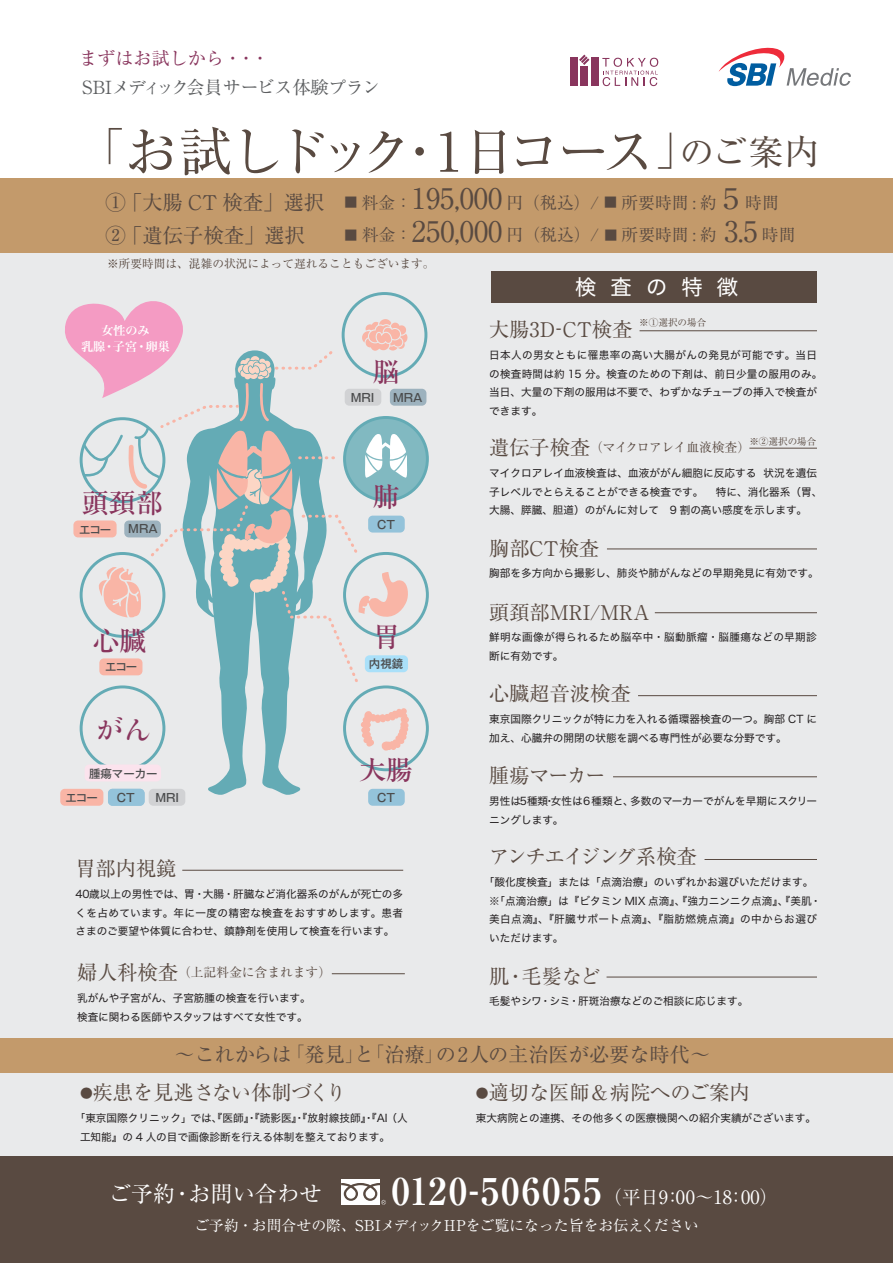
<style>
.page{position:relative;width:893px;height:1263px;background:#fff}
.page>*{position:absolute;margin:0;border:0;box-sizing:border-box;transform-origin:0 0}
.t1{font:53.7px "Ryumin Pro";letter-spacing:-.16em;color:#594a41}
.t2{font:28.35px "Ryumin Std Medium KO";color:#89355d}
.t3{font:500 27px "Ryumin Pro";color:#89355d}
.t4{font:22.2px "Ryumin Pro";color:#fff}
.t5{font:21.3px "Hiragino Sans W4";color:#fff}
.t6{font:20.25px "Ryumin Pro";color:#594a41}
.t7{font:20.25px "Ryumin Pro";letter-spacing:-.06em;color:#594a41}
.t8{font:18.45px "Ryumin Pro";color:#fff}
.t9{font:18px "Ryumin Pro";letter-spacing:-.01em;color:#5d5f61}
.t10{font:18px "Ryumin Pro";color:#89355d}
.t11{font:16.8px "Ryumin Pro";color:#594a41}
.t12{font:14.85px "Ryumin Pro";color:#fff}
.t13{font:12.75px "Ryumin Pro";letter-spacing:-.04em;color:#594a41}
.t14{font:12.75px "Ryumin Pro";color:#594a41}
.t15{font:12.15px/16px "Hira Min Pro N W6";color:#fff;text-align:center}
.t16{font:11.7px "Ryumin Pro";color:#594a41}
.t17{font:500 11.4px "Gothic MB101 Pro";color:#4b4c4d}
.t18{font:10.65px/18.6px "Hiragino Sans W4";color:#231f20}
.t19{font:10.65px/18.6px "Hiragino Sans W4";letter-spacing:.02em;color:#231f20}
.t20{font:10.65px/18.6px "Hiragino Sans W4";letter-spacing:.035em;color:#231f20}
.t21{font:9.6px "Ryumin Pro";color:#594a41}
.s1{font-size:39.75px}
.s2{font-size:34.65px}
.s3{font-size:20.25px}
.s4{font-size:12.9px}
.s5{font-size:28.35px}
.s6{font-size:14.85px}
.s7{font-size:12.75px}
.s8{font-weight:700;font-size:36.9px}
</style>
<div class="page">
<div style="left:0;top:178px;width:893px;height:75px;background:#c39a6b"></div>
<div style="left:1px;top:253px;width:892px;height:909px;background:#e9eaeb"></div>
<div style="left:0;top:1156px;width:893px;height:107px;background:#594a41"></div>
<div style="left:1px;top:1038px;width:892px;height:34px;background:#c39a6b"></div>
<svg style="left:208px;top:689px;width:93px;height:106px"></svg>
<svg style="left:345px;top:417px;width:82px;height:83px"></svg>
<svg style="left:361px;top:708px;width:48px;height:43px"></svg>
<div style="left:343px;top:685px;width:86px;height:86px;border:3px solid #64abb5;border-radius:50%"></div>
<div style="left:80px;top:685px;width:85px;height:86px;border:3px solid #64abb5;border-radius:50%"></div>
<svg style="left:65px;top:292px;width:344px;height:397px"></svg>
<div style="left:341px;top:1179px;width:39px;height:25px;background:#fff"></div>
<svg style="left:341px;top:1183px;width:45px;height:22px"></svg>
<div style="left:345px;top:389px;width:36px;height:17px;background:#d1d2d4;border-radius:5px"></div>
<div style="left:390px;top:389px;width:36px;height:17px;background:#9db2be;border-radius:5px"></div>
<div style="left:73px;top:520px;width:44px;height:17px;background:#f9b5a6;border-radius:5px"></div>
<div style="left:368px;top:789px;width:37px;height:17px;background:#94c3da;border-radius:5px"></div>
<div style="left:368px;top:516px;width:37px;height:16px;background:#94c3da;border-radius:5px"></div>
<div style="left:365px;top:655px;width:43px;height:17px;background:#aae0f9;border-radius:5px"></div>
<div style="left:124px;top:520px;width:37px;height:17px;background:#9db2be;border-radius:5px"></div>
<div style="left:99px;top:658px;width:43px;height:17px;background:#f9b5a6;border-radius:5px"></div>
<div style="left:60px;top:789px;width:43px;height:17px;background:#f9b5a6;border-radius:5px"></div>
<div style="left:108px;top:789px;width:37px;height:17px;background:#94c3da;border-radius:5px"></div>
<div style="left:85px;top:764px;width:76px;height:17px;background:#fbe3ed;border-radius:5px"></div>
<div style="left:149px;top:789px;width:36px;height:17px;background:#d1d2d4;border-radius:5px"></div>
<svg style="left:719px;top:47px;width:132px;height:39px"></svg>
<svg style="left:579px;top:55px;width:10px;height:10px"></svg>
<hr style="left:570px;top:58px;width:2px;height:28px;background:#89355d">
<hr style="left:573px;top:58px;width:2px;height:28px;background:#89355d">
<hr style="left:575px;top:58px;width:3px;height:28px;background:#89355d">
<hr style="left:581px;top:66px;width:2px;height:20px;background:#89355d">
<hr style="left:583px;top:66px;width:2px;height:20px;background:#89355d">
<hr style="left:586px;top:66px;width:2px;height:20px;background:#89355d">
<hr style="left:591px;top:58px;width:2px;height:28px;background:#89355d">
<hr style="left:594px;top:58px;width:2px;height:28px;background:#89355d">
<hr style="left:596px;top:58px;width:2px;height:28px;background:#89355d">
<svg style="left:602px;top:58px;width:56px;height:28px"></svg>
<div style="left:491px;top:272px;width:325px;height:31px;background:#594a41"></div>
<hr style="left:655px;top:612px;width:162px;height:1px;background:#594a41">
<hr style="left:749px;top:448px;width:68px;height:1px;background:#594a41">
<hr style="left:638px;top:695px;width:179px;height:1px;background:#594a41">
<hr style="left:613px;top:776px;width:204px;height:1px;background:#594a41">
<hr style="left:705px;top:859px;width:112px;height:1px;background:#594a41">
<hr style="left:606px;top:977px;width:211px;height:1px;background:#594a41">
<hr style="left:607px;top:548px;width:210px;height:1px;background:#594a41">
<hr style="left:332px;top:973px;width:73px;height:1px;background:#594a41">
<hr style="left:182px;top:870px;width:221px;height:1px;background:#594a41">
<hr style="left:639px;top:330px;width:178px;height:1px;background:#594a41">
<h3 class="t10" style="left:79px;top:45px;width:192px">まずはお試しから・・・</h3>
<h3 class="t9" style="left:82px;top:73px;width:318px">SBIメディック会員サービス体験プラン　</h3>
<h1 class="t1" style="left:85px;top:109px;width:736px"><sup>「</sup>お試しドック・1日コース<span class="s1">」</span><span class="s2">のご案内</span></h1>
<h3 class="t11" style="left:105px;top:189px;width:675px"><span class="s3">① 「大腸 CT 検査」選択　</span><span class="s4">■</span> 料金：<span class="s5">195,000</span> 円（税込）/ <span class="s4">■</span> 所要時間 : 約<span class="s5">５</span>時間</h3>
<h3 class="t6" style="left:105px;top:219px;width:201px">② 「遺伝子検査」選択</h3>
<h3 class="t11" style="left:344px;top:222px;width:452px"><span class="s4">■</span> 料金：<span class="s5">250,000</span> 円（税込）/ <span class="s4">■</span> 所要時間 : 約 <span class="s5">3.5</span> 時間</h3>
<p class="t16" style="left:107px;top:255px;width:329px">※所要時間は、混雑の状況によって遅れることもございます。</p>
<p class="t15" style="left:81px;top:321px;width:90px">女性のみ<br>乳腺・子宮・卵巣</p>
<h3 class="t3" style="left:82px;top:482px;width:83px">頭頚部</h3>
<p class="t17" style="left:79px;top:520px;width:34px">エコー</p>
<p class="t17" style="left:128px;top:519px;width:31px">MRA</p>
<h3 class="t3" style="left:373px;top:351px;width:29px">脳</h3>
<p class="t17" style="left:351px;top:388px;width:25px">MRI</p>
<p class="t17" style="left:393px;top:388px;width:31px">MRA</p>
<h3 class="t3" style="left:373px;top:476px;width:29px">肺</h3>
<p class="t17" style="left:377px;top:515px;width:19px">CT</p>
<h3 class="t3" style="left:93px;top:620px;width:56px">心臓</h3>
<h3 class="t3" style="left:373px;top:616px;width:29px">胃</h3>
<p class="t17" style="left:105px;top:657px;width:34px">エコー</p>
<h2 class="t2" style="left:96px;top:710px;width:58px">がん</h2>
<p class="t17" style="left:89px;top:764px;width:70px">腫瘍マーカー</p>
<p class="t17" style="left:66px;top:788px;width:34px">エコー</p>
<p class="t17" style="left:117px;top:788px;width:19px">CT</p>
<p class="t17" style="left:155px;top:788px;width:25px">MRI</p>
<p class="t17" style="left:369px;top:654px;width:36px">内視鏡</p>
<h3 class="t3" style="left:359px;top:749px;width:56px">大腸</h3>
<p class="t17" style="left:377px;top:788px;width:19px">CT</p>
<h3 class="t6" style="left:75px;top:853px;width:102px">胃部内視鏡</h3>
<p class="t18" style="left:75px;top:884px;width:329px;text-align:justify">40歳以上の男性では、胃・大腸・肝臓など消化器系のがんが死亡の多くを占めています。年に一度の精密な検査をおすすめします。患者さまのご要望や体質に合わせ、鎮静剤を使用して検査を行います。</p>
<h3 class="t5" style="left:575px;top:268px;width:164px">検 査 の 特 徴</h3>
<p class="t21" style="left:639px;top:315px;width:68px">※①選択の場合</p>
<h3 class="t6" style="left:489px;top:314px;width:145px">大腸3D-CT検査</h3>
<p class="t19" style="left:489px;top:345px;width:335px">日本人の男女ともに罹患率の高い大腸がんの発見が可能です。当日の検査時間は約 15 分。検査のための下剤は、前日少量の服用のみ。当日、大量の下剤の服用は不要で、わずかなチューブの挿入で検査ができます。</p>
<p class="t21" style="left:749px;top:434px;width:68px">※②選択の場合</p>
<p class="t13" style="left:489px;top:438px;width:262px"><span class="s3">遺伝子検査</span>（マイクロアレイ血液検査）</p>
<p class="t18" style="left:489px;top:463px;width:329px">マイクロアレイ血液検査は、血液ががん細胞に反応する 状況を遺伝子レベルでとらえることができる検査です。</p>
<p class="t18" style="left:489px;top:481px;width:335px;text-indent:227px">特に、消化器系（胃、大腸、膵臓、胆道）のがんに対して 9 割の高い感度を示します。</p>
<h3 class="t6" style="left:489px;top:532px;width:111px">胸部CT検査</h3>
<p class="t18" style="left:489px;top:563px;width:331px">胸部を多方向から撮影し、肺炎や肺がんなどの早期発見に有効です。</p>
<h3 class="t6" style="left:489px;top:596px;width:162px">頭頚部MRI/MRA</h3>
<p class="t20" style="left:489px;top:627px;width:329px">鮮明な画像が得られるため脳卒中・脳動脈瘤・脳腫瘍などの早期診断に有効です。</p>
<h3 class="t6" style="left:489px;top:678px;width:143px">心臓超音波検査</h3>
<p class="t18" style="left:489px;top:709px;width:329px">東京国際クリニックが特に力を入れる循環器検査の一つ。胸部 CT に加え、心臓弁の開閉の状態を調べる専門性が必要な分野です。</p>
<h3 class="t6" style="left:489px;top:760px;width:118px">腫瘍マーカー</h3>
<p class="t18" style="left:489px;top:791px;width:329px">男性は5種類・女性は6種類と、多数のマーカーでがんを早期にスクリーニングします。</p>
<h3 class="t7" style="left:489px;top:841px;width:209px">アンチエイジング系検査</h3>
<p class="t18" style="left:489px;top:872px;width:333px;text-indent:-5px">「酸化度検査」または「点滴治療」のいずれかお選びいただけます。※「点滴治療」は『ビタミン MIX 点滴』、『強力ニンニク点滴』、『美肌・美白点滴』、『肝臓サポート点滴』、『脂肪燃焼点滴』の中からお選び</p>
<p class="t14" style="left:77px;top:963px;width:256px"><span class="s3">婦人科検査</span>（上記料金に含まれます）</p>
<p class="t18" style="left:77px;top:988px;width:235px">乳がんや子宮がん、子宮筋腫の検査を行います。検査に関わる医師やスタッフはすべて女性です。</p>
<h3 class="t6" style="left:489px;top:960px;width:112px">肌・毛髪など</h3>
<p class="t18" style="left:489px;top:991px;width:261px">毛髪やシワ・シミ・肝斑治療などのご相談に応じます。</p>
<h3 class="t6" style="left:175px;top:1039px;width:537px">～これからは<sup>「</sup>発見<span class="s6">」</span>と<sup>「</sup>治療<span class="s6">」</span>の2人の主治医が必要な時代～</h3>
<h3 class="t6" style="left:80px;top:1077px;width:268px"><span class="s7">●</span>疾患を見逃さない体制づくり</h3>
<p class="t18" style="left:80px;top:1108px;width:329px;text-indent:-5px">「東京国際クリニック」では、『医師』・『読影医』・『放射線技師』・『AI（人工知能』の 4 人の目で画像診断を行える体制を整えております。</p>
<h3 class="t6" style="left:476px;top:1077px;width:275px"><span class="s7">●</span>適切な医師＆病院へのご案内</h3>
<p class="t18" style="left:476px;top:1108px;width:342px">東大病院との連携、その他多くの医療機関への紹介実績がございます。</p>
<h3 class="t4" style="left:109px;top:1177px;width:214px">ご予約・お問い合わせ</h3>
<h3 class="t8" style="left:392px;top:1183px;width:388px"><span class="s8">0120</span><sup>-</sup><span class="s8">506055</span>（平日9：00～18：00）</h3>
<h3 class="t12" style="left:194px;top:1213px;width:506px">ご予約・お問合せの際、SBIメディックHPをご覧になった旨をお伝えください</h3>
</div>
